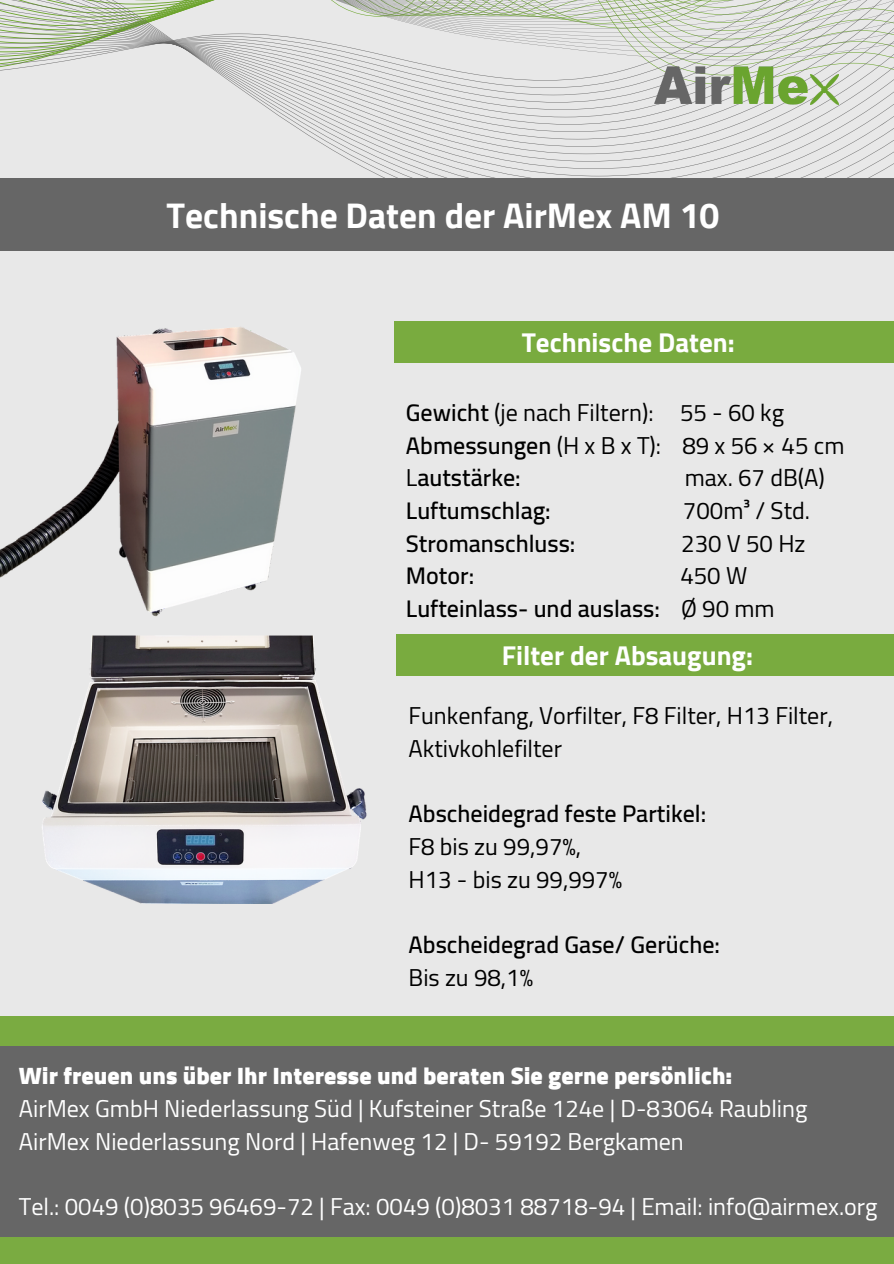
<style>
.page{position:relative;width:894px;height:1264px;background:#fff}
.page>*{position:absolute;margin:0;border:0;box-sizing:border-box;transform-origin:0 0}
.t1{font:700 35.4px "Cairo";color:#fff}
.t2{font:700 27px "Cairo";color:#fff}
.t3{font:24px/32.7px "Cairo";color:#000}
.t4{font:24px "Cairo";color:#fff}
.t5{font:600 24px "Cairo";color:#000}
.t6{font:900 24px "Cairo";color:#fff}
.s1{font-weight:600}
.s2{font-weight:400}
</style>
<div class="page">
<div style="left:0;top:0;width:893px;height:1263px;background:#e8e8e8"></div>
<svg style="left:0;top:60px;width:893px;height:118px"></svg>
<svg style="left:0;top:0;width:893px;height:60px"></svg>
<div style="left:0;top:1016px;width:893px;height:247px;background:#7aab41"></div>
<div style="left:0;top:1046px;width:893px;height:190px;background:#666"></div>
<div style="left:0;top:178px;width:893px;height:73px;background:#666"></div>
<div style="left:394px;top:320px;width:499px;height:42px;background:#79ab3f"></div>
<div style="left:396px;top:633px;width:497px;height:42px;background:#79ab3f"></div>
<img style="left:0;top:327px;width:301px;height:290px">
<img style="left:42px;top:635px;width:325px;height:268px">
<img style="left:654px;top:62px;width:183px;height:55px">
<p class="t1" style="left:166px;top:195px;width:554px">Technische Daten der AirMex AM 10</p>
<p class="t2" style="left:521px;top:327px;width:214px">Technische Daten:</p>
<p class="t3" style="left:406px;top:396px;width:379px"><span class="s1">Gewicht</span> (je nach Filtern): 55 - 60 kg</p>
<p class="t3" style="left:406px;top:429px;width:440px"><span class="s1">Abmessungen</span> (H x B x T): 89 x 56 × 45 cm</p>
<p class="t5" style="left:406px;top:464px;width:116px"><span class="s2">L</span>autstärke:</p>
<p class="t3" style="left:684px;top:461px;width:142px">max. 67 dB(A)</p>
<p class="t5" style="left:406px;top:496px;width:146px">Luftumschlag:</p>
<p class="t3" style="left:682px;top:494px;width:128px">700m³ / Std.</p>
<p class="t5" style="left:406px;top:529px;width:171px">Stromanschluss:</p>
<p class="t3" style="left:681px;top:527px;width:126px">230 V 50 Hz</p>
<p class="t5" style="left:406px;top:562px;width:70px">Motor:</p>
<p class="t3" style="left:680px;top:559px;width:68px">450 W</p>
<p class="t5" style="left:406px;top:594px;width:370px">Lufteinlass- und auslass: <span class="s2">Ø 90 mm</span></p>
<p class="t2" style="left:501px;top:640px;width:252px">Filter der Absaugung:</p>
<p class="t3" style="left:408px;top:699px;width:426px">Funkenfang, Vorfilter, F8 Filter, H13 Filter,<br>Aktivkohlefilter</p>
<p class="t5" style="left:408px;top:800px;width:299px">Abscheidegrad feste Partikel:</p>
<p class="t3" style="left:408px;top:830px;width:174px">F8 bis zu 99,97%,</p>
<p class="t3" style="left:408px;top:863px;width:215px">H13 - bis zu 99,997%</p>
<p class="t5" style="left:408px;top:930px;width:313px">Abscheidegrad Gase/ Gerüche:</p>
<p class="t3" style="left:408px;top:961px;width:126px">Bis zu 98,1%</p>
<p class="t6" style="left:19px;top:1061px;width:714px">Wir freuen uns über Ihr Interesse und beraten Sie gerne persönlich:</p>
<p class="t4" style="left:19px;top:1094px;width:790px">AirMex GmbH Niederlassung Süd | Kufsteiner Straße 124e | D-83064 Raubling</p>
<p class="t4" style="left:19px;top:1127px;width:666px">AirMex Niederlassung Nord | Hafenweg 12 | D- 59192 Bergkamen</p>
<p class="t4" style="left:19px;top:1192px;width:860px">Tel.: 0049 (0)8035 96469-72 | Fax: 0049 (0)8031 88718-94 | Email: info@airmex.org</p>
</div>
